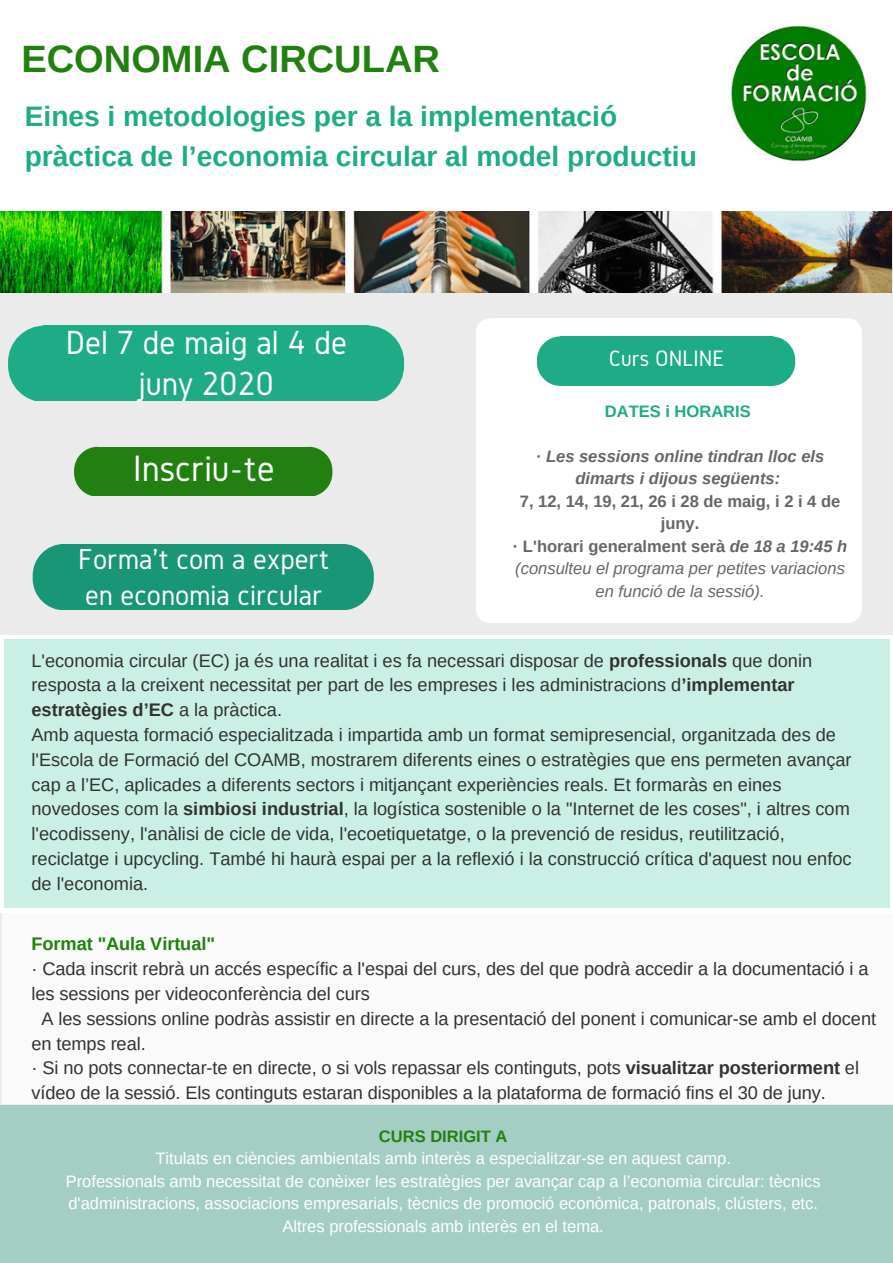
<style>
.page{position:relative;width:893px;height:1263px;background:#fff}
.page>*{position:absolute;margin:0;border:0;box-sizing:border-box;transform-origin:0 0}
.t1{font:700 38.1px "Arimo";color:#228010}
.t2{font:38.1px "Gidole";color:#fff}
.t3{font:34.8px/41.7px "Gidole";color:#fff;text-align:center}
.t4{font:30px/36px "Gidole";color:#fff}
.t5{font:700 28.2px/39.5px "Arimo";color:#1dac86}
.t6{font:23.25px "Gidole";color:#fff}
.t7{font:18.15px/24.8px "Arimo";color:#323232}
.t8{font:700 18.15px "Arimo";letter-spacing:-.005em;color:#228010}
.t9{font:16.5px/22.5px "Arimo";color:#fff;text-align:center}
.t10{font:700 16.5px/22.5px "Arimo";color:#666;text-align:center}
.t11{font:italic 700 16.5px/22.5px "Arimo";color:#666;text-align:center}
.t12{font:700 16.5px "Arimo";color:#1dac86}
.t13{font:700 16.5px "Arimo";color:#228010}
.s1{font-style:italic}
.s2{font-weight:400;font-style:italic}
.s3{font-weight:700}
</style>
<div class="page">
<div style="left:0;top:254px;width:893px;height:851px;background:#ebebeb"></div>
<svg style="left:0;top:211px;width:893px;height:43px"></svg>
<img style="left:731px;top:25px;width:139px;height:137px">
<div style="left:43px;top:326px;width:326px;height:75px;background:#1dac86"></div>
<svg style="left:369px;top:326px;width:35px;height:75px;background:#45b89a"></svg>
<svg style="left:8px;top:326px;width:35px;height:75px;background:#46b89a"></svg>
<div style="left:97px;top:447px;width:212px;height:48px;background:#228010"></div>
<svg style="left:309px;top:447px;width:23px;height:48px"></svg>
<svg style="left:74px;top:447px;width:23px;height:48px"></svg>
<svg style="left:841px;top:318px;width:21px;height:23px"></svg>
<div style="left:840px;top:341px;width:22px;height:262px;background:#fff"></div>
<div style="left:489px;top:329px;width:367px;height:286px;background:#fff"></div>
<div style="left:497px;top:318px;width:344px;height:23px;background:#fff"></div>
<svg style="left:476px;top:318px;width:21px;height:23px"></svg>
<div style="left:476px;top:341px;width:22px;height:262px;background:#fff"></div>
<div style="left:497px;top:603px;width:344px;height:20px;background:#fff"></div>
<svg style="left:476px;top:603px;width:21px;height:20px"></svg>
<svg style="left:841px;top:603px;width:21px;height:20px"></svg>
<div style="left:560px;top:336px;width:212px;height:49px;background:#1dac86"></div>
<svg style="left:772px;top:336px;width:23px;height:49px"></svg>
<svg style="left:537px;top:336px;width:23px;height:49px"></svg>
<svg style="left:0;top:635px;width:893px;height:277px"></svg>
<div style="left:0;top:1105px;width:893px;height:158px;background:#a4cec3"></div>
<div style="left:5px;top:640px;width:884px;height:268px;background:#caf0e6"></div>
<img style="left:0;top:212px;width:892px;height:81px">
<div style="left:63px;top:544px;width:280px;height:65px;background:#199675"></div>
<svg style="left:343px;top:544px;width:31px;height:65px;background:#43a78c"></svg>
<svg style="left:33px;top:544px;width:30px;height:65px;background:#41a68b"></svg>
<div style="left:2px;top:912px;width:891px;height:191px;background:#fff"></div>
<h1 class="t1" style="left:21px;top:38px;width:420px">ECONOMIA CIRCULAR</h1>
<h3 class="t5" style="left:25px;top:97px;width:674px">Eines i metodologies per a la implementació pràctica de l’economia circular al model productiu</h3>
<h2 class="t3" style="left:66px;top:321px;width:283px">Del 7 de maig al 4 de juny 2020</h2>
<h1 class="t2" style="left:133px;top:447px;width:143px">Inscriu-te</h1>
<h3 class="t4" style="left:78px;top:540px;width:253px">Forma't com a expert en economia circular</h3>
<p class="t6" style="left:609px;top:345px;width:117px">Curs ONLINE</p>
<p class="t12" style="left:605px;top:402px;width:147px">DATES i HORARIS</p>
<p class="t11" style="left:536px;top:445px;width:290px">· Les sessions online tindran lloc els dimarts i dijous següents:</p>
<p class="t10" style="left:513px;top:490px;width:336px">7, 12, 14, 19, 21, 26 i 28 de maig, i 2 i 4 de juny.<br>· L'horari generalment serà <span class="s1">de 18 a 19:45 h </span><span class="s2">(consulteu el programa per petites variacions en funció de la sessió).</span></p>
<p class="t7" style="left:32px;top:648px;width:822px">L'economia circular (EC) ja és una realitat i es fa necessari disposar de <span class="s3">professionals</span> que donin resposta a la creixent necessitat per part de les empreses i les administracions d<span class="s3">’implementar estratègies d’EC</span> a la pràctica.<br>Amb aquesta formació especialitzada i impartida amb un format semipresencial, organitzada des de l'Escola de Formació del COAMB, mostrarem diferents eines o estratègies que ens permeten avançar cap a l’EC, aplicades a diferents sectors i mitjançant experiències reals. Et formaràs en eines novedoses com la <span class="s3">simbiosi industrial</span>, la logística sostenible o la "Internet de les coses", i altres com l'ecodisseny, l'anàlisi de cicle de vida, l'ecoetiquetatge, o la prevenció de residus, reutilització, reciclatge i upcycling. També hi haurà espai per a la reflexió i la construcció crítica d'aquest nou enfoc de l'economia.</p>
<p class="t8" style="left:32px;top:934px;width:185px">Format "Aula Virtual"</p>
<p class="t7" style="left:32px;top:956px;width:838px">· Cada inscrit rebrà un accés específic a l'espai del curs, des del que podrà accedir a la documentació i a</p>
<p class="t7" style="left:32px;top:981px;width:340px">les sessions per videoconferència del curs</p>
<p class="t7" style="left:41px;top:1006px;width:836px">A les sessions online podràs assistir en directe a la presentació del ponent i comunicar-se amb el docent</p>
<p class="t7" style="left:32px;top:1031px;width:116px">en temps real.</p>
<p class="t7" style="left:32px;top:1055px;width:829px">· Si no pots connectar-te en directe, o si vols repassar els continguts, pots <span class="s3">visualitzar posteriorment</span> el</p>
<p class="t7" style="left:32px;top:1080px;width:796px">vídeo de la sessió. Els continguts estaran disponibles a la plataforma de formació fins el 30 de juny.</p>
<p class="t13" style="left:379px;top:1127px;width:130px">CURS DIRIGIT A</p>
<p class="t9" style="left:66px;top:1147px;width:756px">Titulats en ciències ambientals amb interès a especialitzar-se en aquest camp.<br>Professionals amb necessitat de conèixer les estratègies per avançar cap a l’economia circular: tècnics d'administracions, associacions empresarials, tècnics de promoció econòmica, patronals, clústers, etc.<br>Altres professionals amb interès en el tema.</p>
</div>
